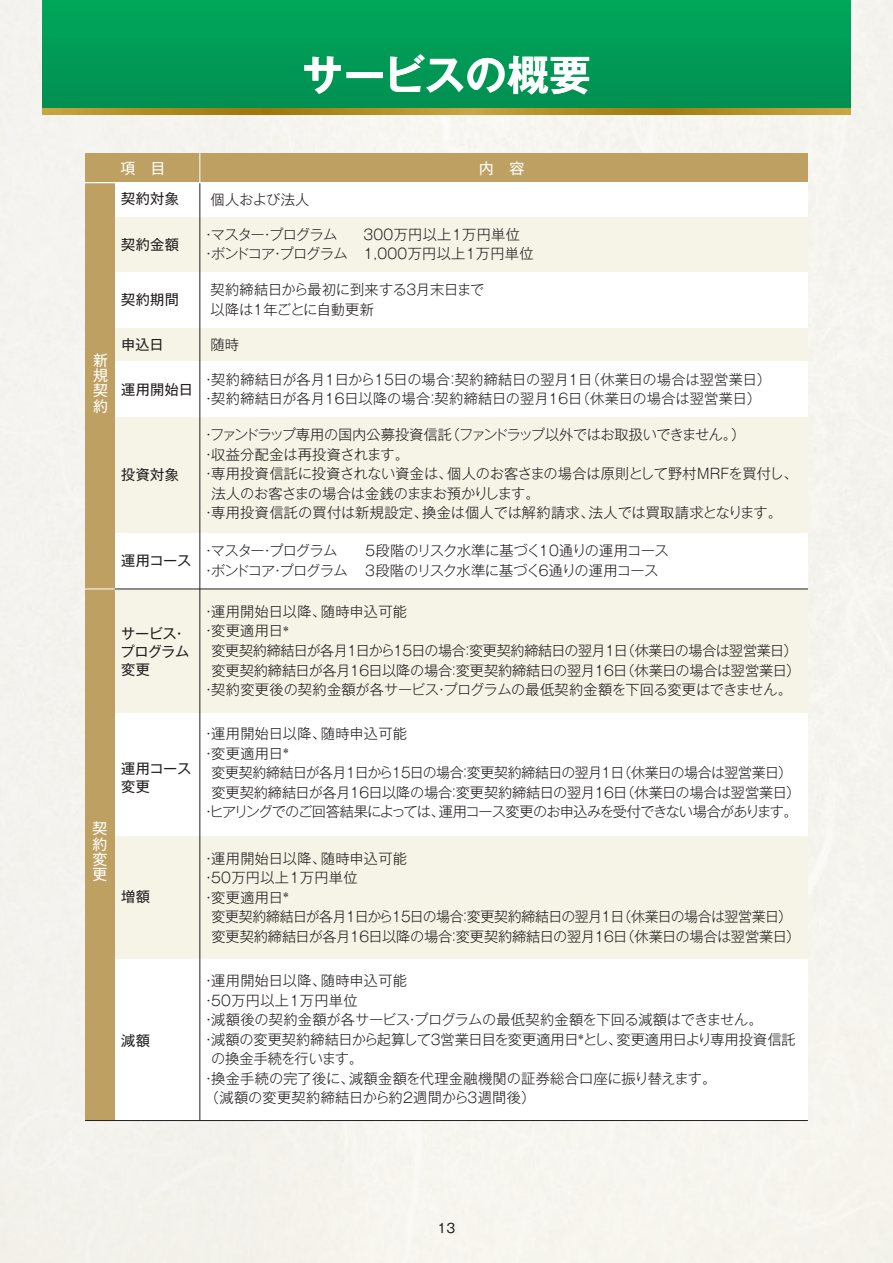
<style>
.page{position:relative;width:893px;height:1263px;background:#f5f3ee}
.page>*{position:absolute;margin:0;border:0;box-sizing:border-box;transform-origin:0 0}
.t1{font:700 42px "Gothic MB101 Pro De";letter-spacing:-.01em;color:#fff}
.t2{font:15px/15.3px "Gothic MB101 Pro";color:#fff;text-align:justify}
.t3{font:300 14.25px/19.5px "Gothic MB101 Pro";letter-spacing:-.015em;color:#231f20}
.t4{font:300 14.25px/19.5px "Gothic MB101 Pro";letter-spacing:.02em;color:#231f20}
.t5{font:300 14.25px/19.5px "Gothic MB101 Pro";letter-spacing:-.045em;color:#231f20}
.t6{font:300 14.25px/19.5px "Gothic MB101 Pro";letter-spacing:-.035em;color:#231f20}
.t7{font:300 14.25px "Gothic MB101 Pro";letter-spacing:-.065em;color:#231f20}
.t8{font:300 14.25px "Gothic MB101 Pro";letter-spacing:.01em;color:#231f20}
.t9{font:14.25px/18px "Gothic MB101 Pro";letter-spacing:.02em;color:#231f20}
.t10{font:300 14.25px "Gothic MB101 Pro";letter-spacing:-.055em;color:#231f20}
.t11{font:300 14.25px "Gothic MB101 Pro";letter-spacing:.005em;color:#231f20}
.t12{font:14.25px/18px "Gothic MB101 Pro";letter-spacing:-.03em;color:#231f20}
.t13{font:12.75px "Gothic MB101 Pro";color:#231f20}
</style>
<div class="page">
<div style="left:85px;top:959px;width:723px;height:161px;background:#fff"></div>
<div style="left:85px;top:836px;width:723px;height:123px;background:#f5f4e6"></div>
<div style="left:85px;top:712px;width:723px;height:124px;background:#fff"></div>
<div style="left:85px;top:589px;width:723px;height:123px;background:#f5f4e6"></div>
<div style="left:85px;top:153px;width:723px;height:30px;background:#bea062"></div>
<div style="left:85px;top:183px;width:723px;height:34px;background:#fff"></div>
<div style="left:85px;top:327px;width:723px;height:34px;background:#f5f4e6"></div>
<div style="left:85px;top:217px;width:723px;height:55px;background:#f5f4e6"></div>
<div style="left:85px;top:417px;width:723px;height:117px;background:#f5f4e6"></div>
<div style="left:85px;top:272px;width:723px;height:55px;background:#fff"></div>
<div style="left:85px;top:534px;width:723px;height:55px;background:#fff"></div>
<div style="left:85px;top:361px;width:723px;height:56px;background:#fff"></div>
<div style="left:85px;top:588px;width:30px;height:532px;background:#bea062"></div>
<div style="left:85px;top:183px;width:30px;height:405px;background:#bea062"></div>
<hr style="left:115px;top:589px;width:693px;height:1px;background:#231f20">
<hr style="left:85px;top:1120px;width:723px;height:1px;background:#231f20">
<hr style="left:200px;top:183px;width:1px;height:937px;background:#231f20">
<hr style="left:200px;top:153px;width:1px;height:30px;background:#fff">
<hr style="left:85px;top:589px;width:30px;height:1px;background:#fff">
<hr style="left:85px;top:183px;width:723px;height:1px;background:#fff">
<div style="left:43px;top:0;width:807px;height:115px;background:#009b56"></div>
<svg style="left:43px;top:108px;width:807px;height:7px;background:#b28e25"></svg>
<h1 class="t1" style="left:302px;top:40px;width:291px">サービスの概要</h1>
<p class="t2" style="left:93px;top:350px;width:16px">新規契約</p>
<p class="t2" style="left:92px;top:819px;width:16px">契約変更</p>
<p class="t2" style="left:120px;top:158px;width:47px">項　目</p>
<p class="t9" style="left:121px;top:188px;width:59px">契約対象</p>
<p class="t9" style="left:121px;top:233px;width:59px">契約金額</p>
<p class="t8" style="left:210px;top:188px;width:101px">個人および法人</p>
<p class="t2" style="left:479px;top:158px;width:47px">内　容</p>
<p class="t10" style="left:201px;top:222px;width:137px">・マスター・プログラム</p>
<p class="t4" style="left:201px;top:222px;width:334px;text-indent:162px">300万円以上１万円単位・ボンドコア・プログラム 1,000万円以上1万円単位</p>
<p class="t9" style="left:121px;top:289px;width:59px">契約期間</p>
<p class="t3" style="left:210px;top:278px;width:275px">契約締結日から最初に到来する3月末日まで以降は1年ごとに自動更新</p>
<p class="t9" style="left:121px;top:334px;width:44px">申込日</p>
<p class="t3" style="left:210px;top:333px;width:30px">随時</p>
<p class="t9" style="left:121px;top:378px;width:73px">運用開始日</p>
<p class="t3" style="left:201px;top:368px;width:571px">・契約締結日が各月１日から15日の場合：契約締結日の翌月1日（休業日の場合は翌営業日）・契約締結日が各月16日以降の場合：契約締結日の翌月16日（休業日の場合は翌営業日）</p>
<p class="t3" style="left:201px;top:423px;width:545px">・ファンドラップ専用の国内公募投資信託（ファンドラップ以外ではお取扱いできません。）</p>
<p class="t11" style="left:201px;top:442px;width:209px">・収益分配金は再投資されます。</p>
<p class="t3" style="left:201px;top:462px;width:598px">・専用投資信託に投資されない資金は、個人のお客さまの場合は原則として野村MRFを買付し、</p>
<p class="t3" style="left:211px;top:481px;width:330px">法人のお客さまの場合は金銭のままお預かりします。</p>
<p class="t4" style="left:201px;top:501px;width:582px">・専用投資信託の買付は新規設定、換金は個人では解約請求、法人では買取請求となります。</p>
<p class="t9" style="left:121px;top:463px;width:59px">投資対象</p>
<p class="t9" style="left:121px;top:550px;width:72px">運用コース</p>
<p class="t12" style="left:121px;top:623px;width:70px">サービス・プログラム変更</p>
<p class="t9" style="left:121px;top:758px;width:72px">運用コース変更</p>
<p class="t9" style="left:121px;top:886px;width:30px">増額</p>
<p class="t9" style="left:121px;top:1029px;width:30px">減額</p>
<p class="t10" style="left:201px;top:539px;width:137px">・マスター・プログラム</p>
<p class="t5" style="left:201px;top:539px;width:469px;text-indent:162px">５段階のリスク水準に基づく10通りの運用コース・ボンドコア・プログラム 3段階のリスク水準に基づく6通りの運用コース</p>
<p class="t4" style="left:201px;top:600px;width:207px">・運用開始日以降、随時申込可能・変更適用日<sup>＊</sup></p>
<p class="t5" style="left:211px;top:639px;width:588px">変更契約締結日が各月1日から15日の場合：変更契約締結日の翌月1日（休業日の場合は翌営業日）</p>
<p class="t3" style="left:211px;top:658px;width:591px">変更契約締結日が各月16日以降の場合：変更契約締結日の翌月16日（休業日の場合は翌営業日）</p>
<p class="t3" style="left:201px;top:678px;width:592px">・契約変更後の契約金額が各サービス・プログラムの最低契約金額を下回る変更はできません。</p>
<p class="t4" style="left:201px;top:722px;width:207px">・運用開始日以降、随時申込可能・変更適用日<sup>＊</sup></p>
<p class="t5" style="left:211px;top:761px;width:582px">変更契約締結日が各月１日から15日の場合：変更契約締結日の翌月１日（休業日の場合は翌営業日）</p>
<p class="t3" style="left:211px;top:781px;width:591px">変更契約締結日が各月16日以降の場合：変更契約締結日の翌月16日（休業日の場合は翌営業日）</p>
<p class="t7" style="left:201px;top:800px;width:598px">・ヒアリングでのご回答結果によっては、運用コース変更のお申込みを受付できない場合があります。</p>
<p class="t4" style="left:201px;top:846px;width:207px">・運用開始日以降、随時申込可能・50万円以上１万円単位<br>・変更適用日<sup>＊</sup></p>
<p class="t6" style="left:211px;top:905px;width:591px">変更契約締結日が各月１日から15日の場合：変更契約締結日の翌月１日（休業日の場合は翌営業日）変更契約締結日が各月16日以降の場合：変更契約締結日の翌月16日（休業日の場合は翌営業日）</p>
<p class="t4" style="left:201px;top:969px;width:207px">・運用開始日以降、随時申込可能</p>
<p class="t4" style="left:201px;top:989px;width:158px">・50万円以上１万円単位</p>
<p class="t3" style="left:201px;top:1008px;width:563px">・減額後の契約金額が各サービス・プログラムの最低契約金額を下回る減額はできません。</p>
<p class="t3" style="left:201px;top:1028px;width:596px">・減額の変更契約締結日から起算して3営業日目を変更適用日<sup>＊</sup>とし、変更適用日より専用投資信託</p>
<p class="t3" style="left:211px;top:1047px;width:153px">の換金手続を行います。</p>
<p class="t8" style="left:201px;top:1066px;width:516px">・換金手続の完了後に、減額金額を代理金融機関の証券総合口座に振り替えます。</p>
<p class="t4" style="left:205px;top:1086px;width:332px">（減額の変更契約締結日から約2週間から3週間後）</p>
<p class="t13" style="left:437px;top:1217px;width:19px">13</p>
</div>
